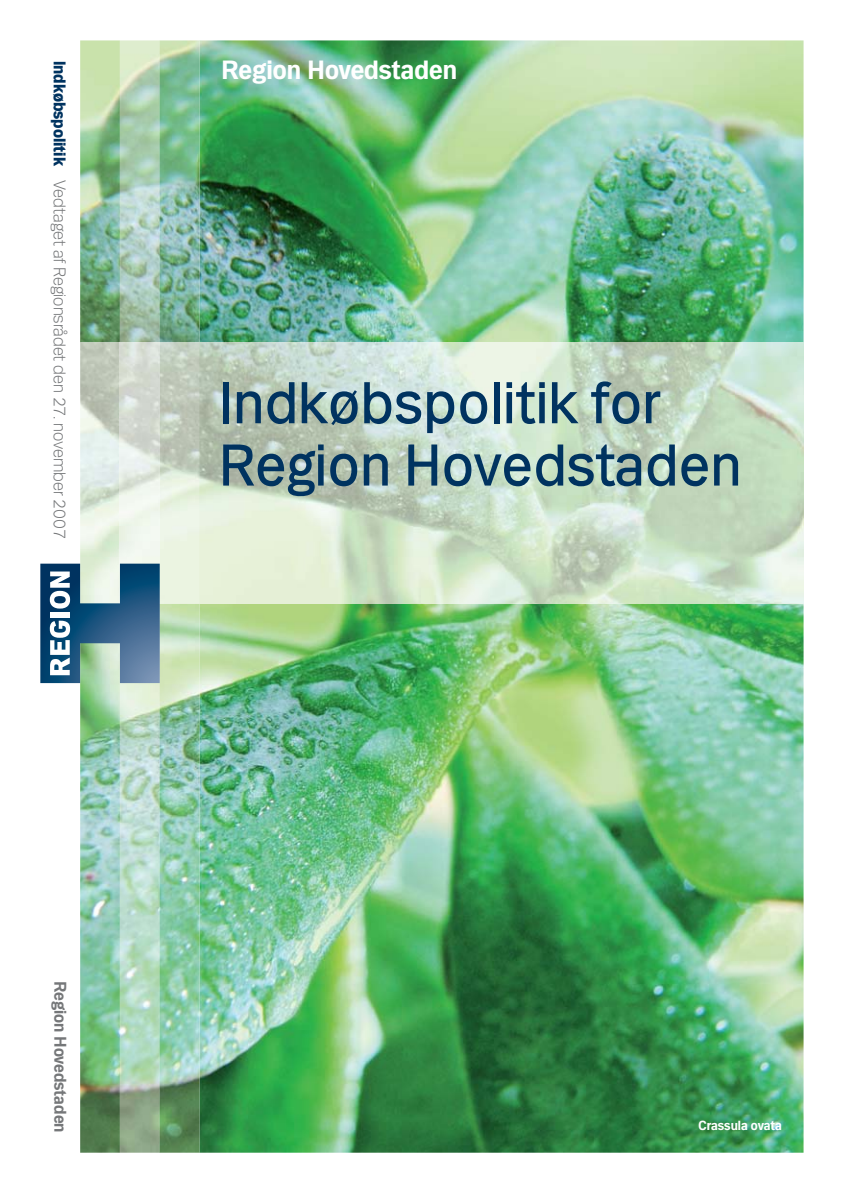
<style>
.page{position:relative;width:842px;height:1191px;background:#fff}
.page>*{position:absolute;margin:0;border:0;box-sizing:border-box;transform-origin:0 0}
.t1{font:62.4px/62.4px "Mari";letter-spacing:-.005em;color:#003360}
.t2{font:700 28px "Mari";color:#fff}
.t3{font:300 18px "Mari";color:#757779}
.t4{font:700 18px "Mari";color:#757779}
.t5{font:700 14px "Mari";color:#fff}
.s1{font-weight:800;color:#003360}
</style>
<div class="page">
<img style="left:199px;top:40px;width:604px;height:1112px">
<img style="left:80px;top:40px;width:119px;height:1112px">
<img style="left:80px;top:342px;width:723px;height:261px">
<img style="left:120px;top:40px;width:39px;height:1112px">
<img style="left:120px;top:342px;width:39px;height:221px">
<svg style="left:40px;top:563px;width:120px;height:120px;background:#5b849b"></svg>
<p class="t3" style="left:67px;top:61px;width:480px;rotate:90deg"><span class="s1">Indkøbspolitik</span> Vedtaget af Regionsrådet den 27. november 2007</p>
<h2 class="t2" style="left:221px;top:59px;width:237px">Region Hovedstaden</h2>
<h1 class="t1" style="left:219px;top:377px;width:524px">Indkøbspolitik for<br>Region Hovedstaden</h1>
<p class="t4" style="left:67px;top:981px;width:153px;rotate:90deg">Region Hovedstaden</p>
<p class="t5" style="left:698px;top:1120px;width:85px">Crassula ovata</p>
</div>
